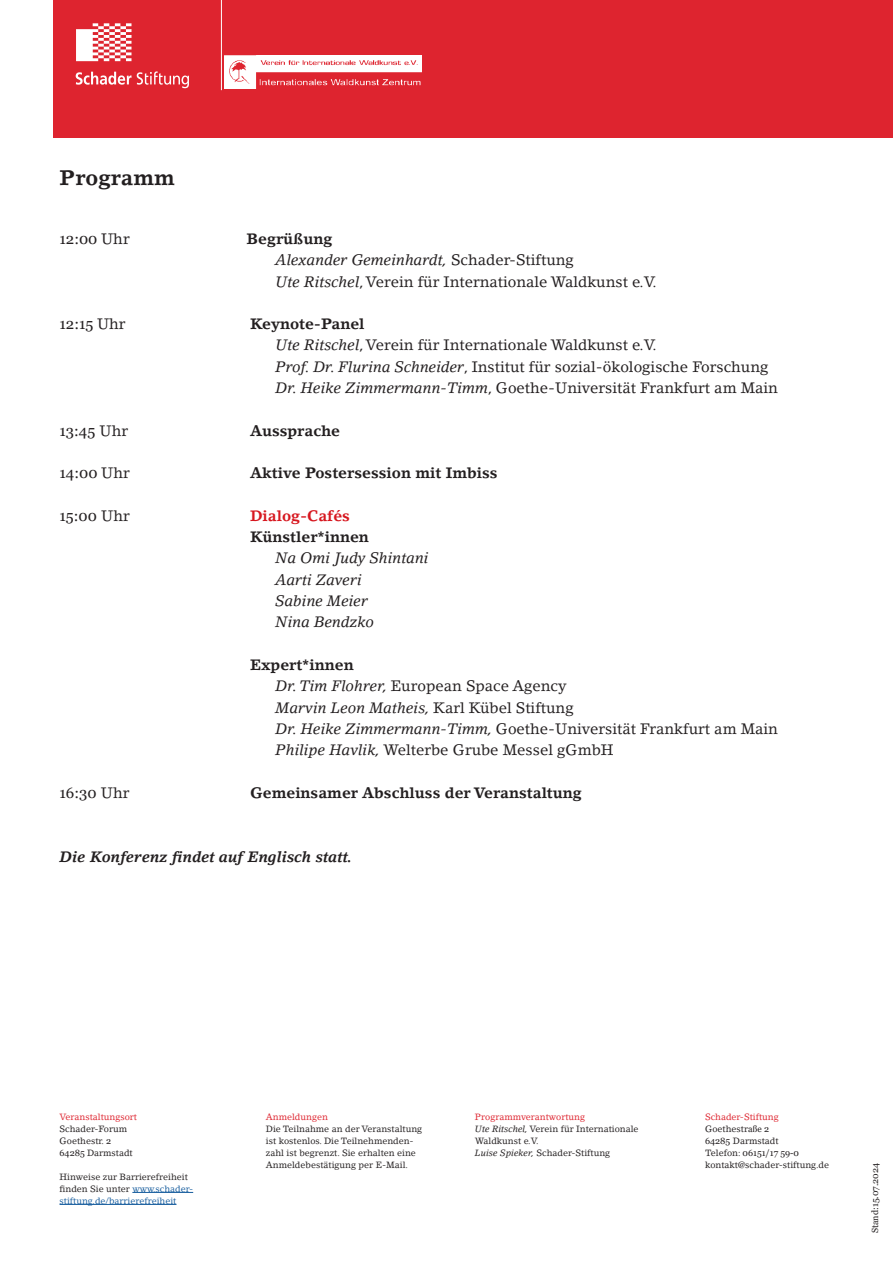
<style>
.page{position:relative;width:893px;height:1263px;background:#fff}
.page>*{position:absolute;margin:0;border:0;box-sizing:border-box;transform-origin:0 0}
.t1{font:700 21px "Lino Letter Std";color:#231f20}
.t2{font:15px/21.3px "Lino Letter Std";color:#231f20}
.t3{font:700 15px "Lino Letter Std";color:#231f20}
.t4{font:italic 15px/21.3px "Lino Letter Std";color:#231f20}
.t5{font:15px "Georgia";color:#231f20}
.t6{font:italic 700 15px "Lino Letter Std";color:#231f20}
.t7{font:700 15px "Lino Letter Std";color:#d7171f}
.t8{font:9px/12px "Lino Letter Std";color:#231f20}
.t9{font:9px "Georgia";color:#231f20}
.t10{font:9px "Lino Letter Std";color:#de242f}
.s1{font-family:"Lino Letter Std"}
.s2{font-weight:700}
.s3{font-style:italic}
.s4{font-family:"Georgia"}
.s5{color:#175d9e}
.s6{color:#de242f}
</style>
<div class="page">
<div style="left:54px;top:0;width:839px;height:138px;background:#de242f"></div>
<hr style="left:221px;top:0;width:1px;height:90px;background:#fff">
<svg style="left:76px;top:23px;width:56px;height:38px"></svg>
<svg style="left:76px;top:71px;width:113px;height:17px"></svg>
<hr style="left:132px;top:1192px;width:61px;height:1px;background:#175d9e">
<hr style="left:60px;top:1204px;width:116px;height:1px;background:#175d9e">
<img style="left:224px;top:56px;width:198px;height:33px">
<h1 class="t1" style="left:60px;top:165px;width:117px">Programm</h1>
<p class="t5" style="left:60px;top:230px;width:72px">12:00 <span class="s1">Uhr</span></p>
<p class="t2" style="left:276px;top:228px;width:383px;text-indent:-29px"><span class="s2">Begrüßung<br></span><span class="s3">Alexander Gemeinhardt,</span> Schader-Stiftung<br><span class="s3">Ute Ritschel</span>, Verein für Internationale Waldkunst e.V.</p>
<p class="t5" style="left:60px;top:315px;width:68px">12:15 <span class="s1">Uhr</span></p>
<p class="t2" style="left:276px;top:313px;width:504px;text-indent:-26px"><span class="s2">Keynote-Panel<br></span><span class="s3">Ute Ritschel</span>, Verein für Internationale Waldkunst e.V.<br><span class="s3">Prof. Dr. Flurina Schneider</span>, Institut für sozial-ökologische Forschung <span class="s3">Dr. Heike Zimmermann-Timm</span>, Goethe-Universität Frankfurt am Main</p>
<p class="t5" style="left:60px;top:421px;width:70px">13:45 <span class="s1">Uhr</span></p>
<p class="t3" style="left:250px;top:421px;width:92px">Aussprache</p>
<p class="t5" style="left:60px;top:464px;width:72px">14:00 <span class="s1">Uhr</span></p>
<p class="t3" style="left:250px;top:464px;width:249px">Aktive Postersession mit Imbiss</p>
<p class="t5" style="left:60px;top:507px;width:72px">15:00 <span class="s1">Uhr</span></p>
<p class="t7" style="left:250px;top:506px;width:102px">Dialog-Cafés</p>
<p class="t3" style="left:250px;top:528px;width:120px">Künstler*innen</p>
<p class="t4" style="left:276px;top:547px;width:155px">Na Omi Judy Shintani<br>Aarti Zaveri<br>Sabine Meier<br>Nina Bendzko</p>
<p class="t2" style="left:276px;top:654px;width:504px;text-indent:-26px"><span class="s2">Expert*innen<br></span><span class="s3">Dr. Tim Flohrer,</span> European Space Agency<br><span class="s3">Marvin Leon Matheis,</span> Karl Kübel Stiftung<br><span class="s3">Dr. Heike Zimmermann-Timm,</span> Goethe-Universität Frankfurt am Main <span class="s3">Philipe Havlik,</span> Welterbe Grube Messel gGmbH</p>
<p class="t5" style="left:60px;top:783px;width:71px">16:30 <span class="s1">Uhr</span></p>
<p class="t3" style="left:250px;top:783px;width:333px">Gemeinsamer Abschluss der Veranstaltung</p>
<p class="t6" style="left:60px;top:847px;width:294px">Die Konferenz findet auf Englisch statt.</p>
<p class="t10" style="left:60px;top:1111px;width:79px">Veranstaltungsort</p>
<p class="t8" style="left:60px;top:1122px;width:75px">Schader-Forum<br>Goethestr. <span class="s4">2<br>64285</span> Darmstadt</p>
<p class="t8" style="left:60px;top:1170px;width:135px">Hinweise zur Barrierefreiheit finden Sie unter <span class="s5">www.schader&shy;stiftung.de/barrierefreiheit</span></p>
<p class="t10" style="left:266px;top:1111px;width:63px">Anmeldungen</p>
<p class="t8" style="left:266px;top:1122px;width:158px">Die Teilnahme an der Veranstaltung ist kostenlos. Die Teilnehmenden&shy;zahl ist begrenzt. Sie erhalten eine Anmeldebestätigung per E-Mail.</p>
<p class="t8" style="left:475px;top:1110px;width:165px"><span class="s6">Programmverantwortung<br></span><span class="s3">Ute Ritschel,</span> Verein für Internationale<br>Waldkunst e.V.<br><span class="s3">Luise Spieker,</span> Schader-Stiftung</p>
<p class="t8" style="left:705px;top:1110px;width:75px"><span class="s6">Schader-Stiftung<br></span>Goethestr<span class="s4">aße 2<br>64285</span> Darmstadt</p>
<p class="t9" style="left:705px;top:1147px;width:96px"><span class="s1">Telefon:</span> 06151/17 59-0</p>
<p class="t8" style="left:705px;top:1158px;width:125px">kontakt@schader-stiftung.de</p>
<p class="t9" style="left:869px;top:1233px;width:72px;rotate:-90deg">Stand:15.07.2024</p>
</div>
